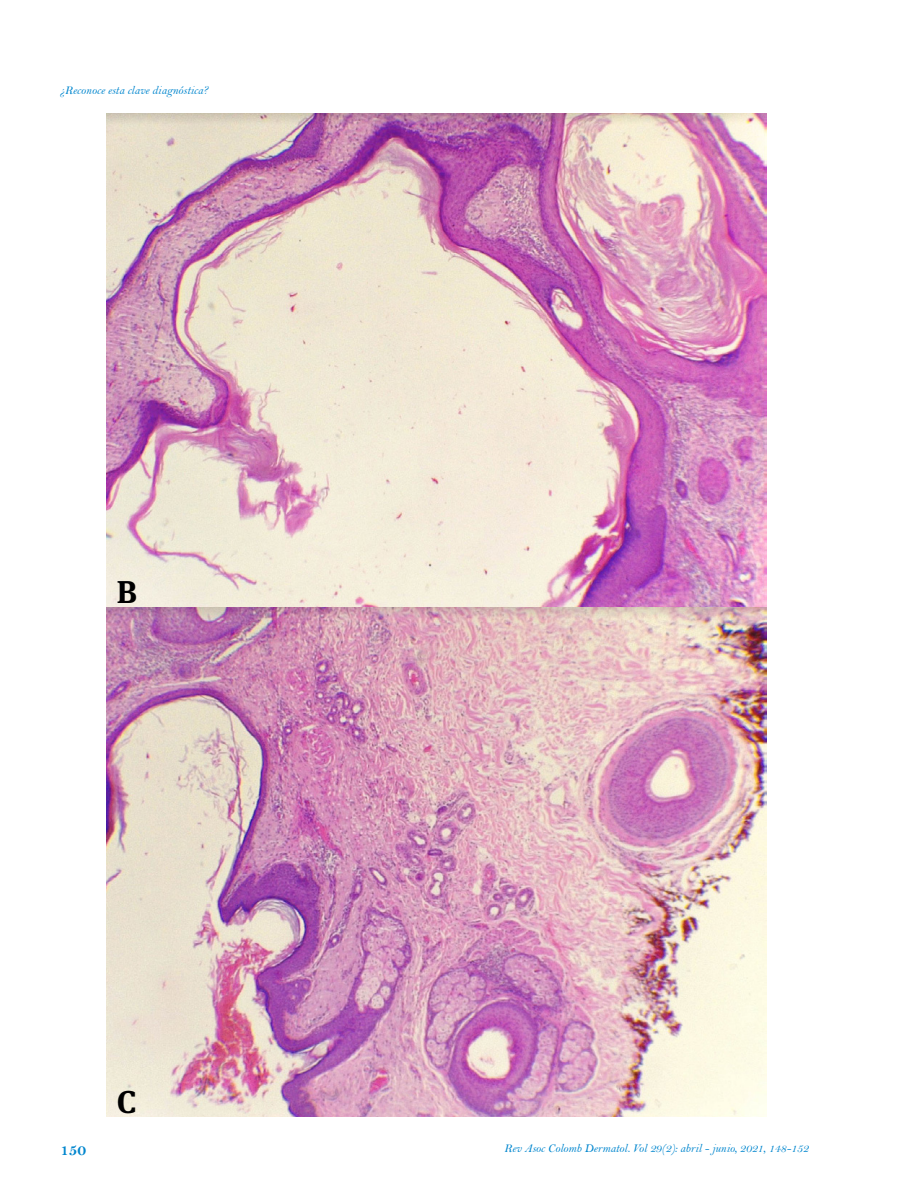
<style>
.page{position:relative;width:915px;height:1191px;background:#fff}
.page>*{position:absolute;margin:0;border:0;box-sizing:border-box;transform-origin:0 0}
.t1{font:700 31.5px "Meta Serif OT";color:#000}
.t2{font:16.5px "Bell MT Bold";color:#0086ce}
.t3{font:12px "Bell MT Italic";color:#0086ce}
</style>
<div class="page">
<img style="left:106px;top:113px;width:659px;height:1003px">
<p class="t3" style="left:60px;top:83px;width:149px">¿Reconoce esta clave diagnóstica?</p>
<h1 class="t1" style="left:117px;top:573px;width:21px">B</h1>
<h2 class="t2" style="left:60px;top:1140px;width:28px">150</h2>
<h1 class="t1" style="left:117px;top:1082px;width:21px">C</h1>
<p class="t3" style="left:504px;top:1141px;width:306px">Rev Asoc Colomb Dermatol. Vol 29(2): abril - junio, 2021, 148-152</p>
</div>
